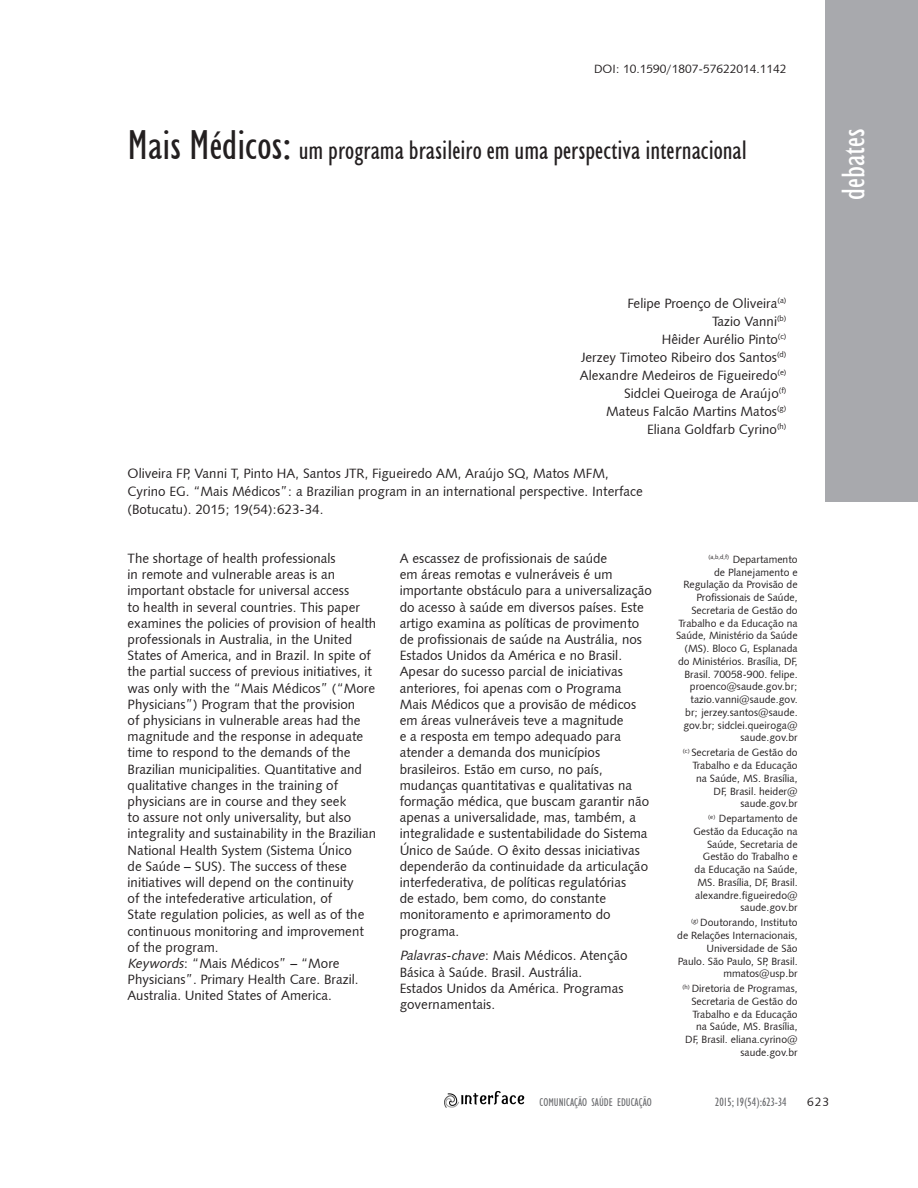
<style>
.page{position:relative;width:918px;height:1188px;background:#fff}
.page>*{position:absolute;margin:0;border:0;box-sizing:border-box;transform-origin:0 0}
.t1{font:condensed 33px "Humanist 521 BT";color:#fff}
.t2{font:condensed 27px "Humanist 521 BT";color:#231f20}
.t3{font:13.5px/16.2px "Humanist 531 BT Roman A";color:#231f20}
.t4{font:12px "Humanist 531 BT Roman A";color:#231f20}
.t5{font:condensed 12px "Humanist 521 BT";color:#6c6d70}
.t6{font:condensed 11.25px "Humanist 521 BT";color:#6c6d70}
.t7{font:10.5px/12.8px "Humanist 531 BT Roman A";color:#231f20;text-align:right}
.s1{font-size:42px}
.s2{font-style:italic}
</style>
<div class="page">
<img style="left:445px;top:1091px;width:80px;height:17px">
<div style="left:826px;top:0;width:92px;height:502px;background:#a8a9ad"></div>
<p class="t4" style="left:594px;top:62px;width:194px">DOI: 10.1590/1807-57622014.1142</p>
<h2 class="t2" style="left:128px;top:135px;width:621px"><span class="s1">Mais Médicos:</span> um programa brasileiro em uma perspectiva internacional</h2>
<h1 class="t1" style="left:834px;top:200px;width:73px;rotate:-90deg">debates</h1>
<p class="t3" style="left:580px;top:294px;width:208px;line-height:18px;text-align:right">Felipe Proenço de Oliveira<sup>(a)<br></sup>Tazio Vanni<sup>(b)<br></sup>Hêider Aurélio Pinto<sup>(c)<br></sup>Jerzey Timoteo Ribeiro dos Santos<sup>(d)<br></sup>Alexandre Medeiros de Figueiredo<sup>(e)<br></sup>Sidclei Queiroga de Araújo<sup>(f)<br></sup>Mateus Falcão Martins Matos<sup>(g)<br></sup>Eliana Goldfarb Cyrino<sup>(h)</sup></p>
<p class="t3" style="left:128px;top:464px;width:517px;line-height:18px">Oliveira FP, Vanni T, Pinto HA, Santos JTR, Figueiredo AM, Araújo SQ, Matos MFM,<br>Cyrino EG. “Mais Médicos”: a Brazilian program in an international perspective. Interface (Botucatu). 2015; 19(54):623-34.</p>
<p class="t3" style="left:128px;top:550px;width:250px">The shortage of health professionals<br>in remote and vulnerable areas is an important obstacle for universal access<br>to health in several countries. This paper examines the policies of provision of health professionals in Australia, in the United States of America, and in Brazil. In spite of the partial success of previous initiatives, it was only with the “Mais Médicos” (“More Physicians”) Program that the provision<br>of physicians in vulnerable areas had the magnitude and the response in adequate time to respond to the demands of the Brazilian municipalities. Quantitative and qualitative changes in the training of physicians are in course and they seek<br>to assure not only universality, but also integrality and sustainability in the Brazilian National Health System (Sistema Único<br>de Saúde – SUS). The success of these initiatives will depend on the continuity<br>of the intefederative articulation, of<br>State regulation policies, as well as of the continuous monitoring and improvement of the program.<br><span class="s2">Keywords</span>: “Mais Médicos” – “More Physicians”. Primary Health Care. Brazil.<br>Australia. United States of America.</p>
<p class="t3" style="left:400px;top:550px;width:254px">A escassez de profissionais de saúde<br>em áreas remotas e vulneráveis é um importante obstáculo para a universalização do acesso à saúde em diversos países. Este artigo examina as políticas de provimento de profissionais de saúde na Austrália, nos Estados Unidos da América e no Brasil.<br>Apesar do sucesso parcial de iniciativas anteriores, foi apenas com o Programa Mais Médicos que a provisão de médicos em áreas vulneráveis teve a magnitude<br>e a resposta em tempo adequado para atender a demanda dos municípios brasileiros. Estão em curso, no país, mudanças quantitativas e qualitativas na formação médica, que buscam garantir não apenas a universalidade, mas, também, a integralidade e sustentabilidade do Sistema Único de Saúde. O êxito dessas iniciativas dependerão da continuidade da articulação interfederativa, de políticas regulatórias<br>de estado, bem como, do constante monitoramento e aprimoramento do programa.</p>
<p class="t3" style="left:400px;top:947px;width:229px"><span class="s2">Palavras-chave</span>: Mais Médicos. Atenção<br>Básica à Saúde. Brasil. Austrália.<br>Estados Unidos da América. Programas governamentais.</p>
<p class="t7" style="left:676px;top:553px;width:123px"><sup>(a,b,d,f)</sup> Departamento<br>de Planejamento e<br>Regulação da Provisão de<br>Profissionais de Saúde,<br>Secretaria de Gestão do<br>Trabalho e da Educação na<br>Saúde, Ministério da Saúde (MS). Bloco G, Esplanada do Ministérios. Brasília, DF,<br>Brasil. 70058-900. felipe. proenco@saude.gov.br; tazio.vanni@saude.gov. br; jerzey.santos@saude. gov.br; sidclei.queiroga@ saude.gov.br</p>
<p class="t7" style="left:683px;top:746px;width:116px"><sup>(c)</sup> Secretaria de Gestão do<br>Trabalho e da Educação na Saúde, MS. Brasília,<br>DF, Brasil. heider@ saude.gov.br</p>
<p class="t7" style="left:693px;top:812px;width:106px"><sup>(e)</sup> Departamento de<br>Gestão da Educação na<br>Saúde, Secretaria de<br>Gestão do Trabalho e da Educação na Saúde,<br>MS. Brasília, DF, Brasil. alexandre.figueiredo@ saude.gov.br</p>
<p class="t7" style="left:677px;top:916px;width:122px"><sup>(g)</sup> Doutorando, Instituto<br>de Relações Internacionais,<br>Universidade de São<br>Paulo. São Paulo, SP, Brasil. mmatos@usp.br</p>
<p class="t7" style="left:683px;top:982px;width:117px"><sup>(h)</sup> Diretoria de Programas,<br>Secretaria de Gestão do<br>Trabalho e da Educação na Saúde, MS. Brasília,<br>DF, Brasil. eliana.cyrino@ saude.gov.br</p>
<p class="t6" style="left:540px;top:1095px;width:114px">COMUNICAÇÃO SAÚDE EDUCAÇÃO</p>
<p class="t5" style="left:715px;top:1095px;width:73px">2015; 19(54):623-34</p>
<p class="t4" style="left:807px;top:1094px;width:23px">623</p>
</div>
